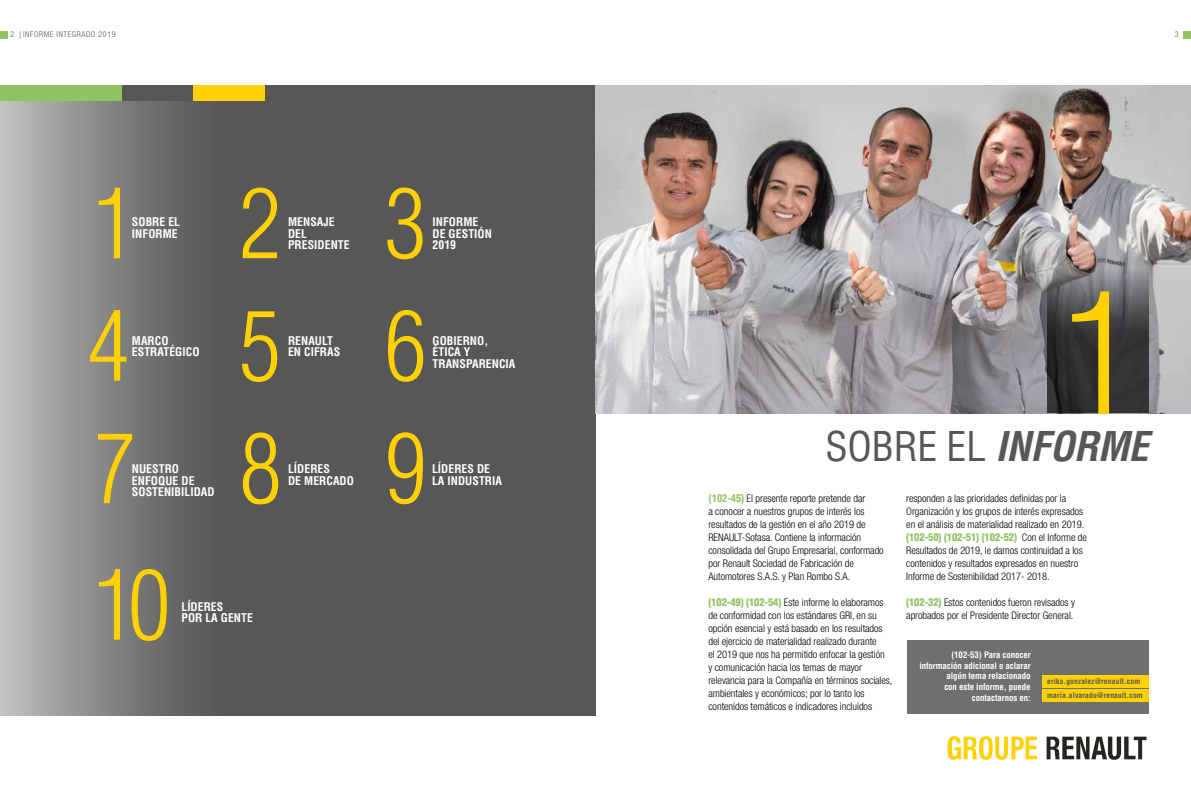
<style>
.page{position:relative;width:1191px;height:808px;background:#fff}
.page>*{position:absolute;margin:0;border:0;box-sizing:border-box;transform-origin:0 0}
.t1{font:300 condensed 164.7px "Helvetica LT Std";color:#ffd103}
.t2{font:300 condensed 94.9px/122.4px "Helvetica LT Std";color:#ffd103;text-align:justify}
.t3{font:condensed 40px "Helvetica LT Std";letter-spacing:-.01em;color:#575756}
.t4{font:700 condensed 11.7px/11.7px "Helvetica LT Std";letter-spacing:.005em;color:#fff}
.t5{font:300 condensed 10.5px/13px "Helvetica Neue LT Std";letter-spacing:-.005em;color:#000}
.t6{font:900 condensed 10.5px "Helvetica LT Std";letter-spacing:-.005em;color:#90c364}
.t7{font:700 condensed 8.8px/10.9px "Helvetica LT Std";letter-spacing:-.005em;color:#fff;text-align:right}
.t8{font:300 condensed 8px "Helvetica Neue LT Std";letter-spacing:.075em;color:#575756}
.t9{font:700 condensed 7.5px/14px "Helvetica LT Std";letter-spacing:.025em;color:#575756}
.s1{font-weight:700;font-style:italic}
.s2{font-family:"Helvetica LT Std";font-weight:700;color:#90c364}
.s3{font-family:"Helvetica LT Std";font-weight:900;color:#90c364}
.s4{font-family:"Helvetica Neue LT Std";font-weight:300;color:#000}
</style>
<div class="page">
<div style="left:0;top:31px;width:7px;height:8px;background:#90c364"></div>
<div style="left:1183px;top:31px;width:8px;height:8px;background:#90c364"></div>
<svg style="left:0;top:85px;width:595px;height:631px;background:#686867"></svg>
<svg style="left:947px;top:736px;width:90px;height:24px"></svg>
<svg style="left:1046px;top:737px;width:100px;height:23px"></svg>
<div style="left:193px;top:85px;width:72px;height:16px;background:#ffd103"></div>
<div style="left:121px;top:85px;width:72px;height:16px;background:#575756"></div>
<div style="left:0;top:85px;width:121px;height:16px;background:#90c364"></div>
<img style="left:595px;top:85px;width:596px;height:328px">
<svg style="left:1047px;top:267px;width:101px;height:145px;background:#454547"></svg>
<div style="left:907px;top:640px;width:241px;height:74px;background:#706f6f"></div>
<div style="left:1042px;top:676px;width:106px;height:12px;background:#ffd103"></div>
<div style="left:1042px;top:690px;width:106px;height:12px;background:#ffd103"></div>
<p class="t8" style="left:10px;top:30px;width:107px">2 INFORME INTEGRADO 2019</p>
<p class="t8" style="left:1174px;top:30px;width:5px">3</p>
<h2 class="t2" style="left:87px;top:162px;width:49px">1<br>4<br>7</h2>
<p class="t4" style="left:132px;top:216px;width:50px">SOBRE EL<br>INFORME</p>
<p class="t4" style="left:132px;top:334px;width:69px">MARCO<br>ESTRATÉGICO</p>
<p class="t4" style="left:132px;top:463px;width:84px">NUESTRO<br>ENFOQUE DE<br>SOSTENIBILIDAD</p>
<h2 class="t2" style="left:239px;top:162px;width:44px">2<br>5<br>8</h2>
<h2 class="t2" style="left:384px;top:162px;width:44px">3<br>6<br>9</h2>
<p class="t4" style="left:288px;top:216px;width:63px">MENSAJE<br>DEL<br>PRESIDENTE</p>
<p class="t4" style="left:432px;top:216px;width:61px">INFORME<br>DE GESTIÓN<br>2019</p>
<p class="t4" style="left:432px;top:334px;width:84px">GOBIERNO,<br>ÉTICA Y<br>TRANSPARENCIA</p>
<p class="t4" style="left:288px;top:334px;width:54px">RENAULT<br>EN CIFRAS</p>
<p class="t4" style="left:288px;top:463px;width:67px">LÍDERES<br>DE MERCADO</p>
<p class="t4" style="left:432px;top:463px;width:71px">LÍDERES DE<br>LA INDUSTRIA</p>
<h2 class="t2" style="left:93px;top:543px;width:79px">10</h2>
<p class="t4" style="left:181px;top:600px;width:73px">LÍDERES<br>POR LA GENTE</p>
<h1 class="t1" style="left:1062px;top:252px;width:75px">1</h1>
<h3 class="t3" style="left:825px;top:421px;width:324px">SOBRE EL <span class="s1">INFORME</span></h3>
<p class="t5" style="left:708px;top:491px;width:177px"><span class="s2">(102-4</span><span class="s3">5)</span> El presente reporte pretende dar<br>a conocer a nuestros grupos de interés los resultados de la gestión en el año 2019 de RENAULT-Sofasa. Contiene la información consolidada del Grupo Empresarial, conformado por Renault Sociedad de Fabricación de Automotores S.A.S. y Plan Rombo S.A.</p>
<p class="t5" style="left:708px;top:595px;width:186px"><span class="s3">(102-49) (102-54)</span> Este informe lo elaboramos de conformidad con los estándares GRI, en su opción esencial y está basado en los resultados del ejercicio de materialidad realizado durante<br>el 2019 que nos ha permitido enfocar la gestión<br>y comunicación hacia los temas de mayor relevancia para la Compañía en términos sociales, ambientales y económicos; por lo tanto los contenidos temáticos e indicadores incluidos</p>
<p class="t5" style="left:906px;top:491px;width:179px">responden a las prioridades definidas por la<br>Organización y los grupos de interés expresados en el análisis de materialidad realizado en 2019.</p>
<p class="t6" style="left:906px;top:530px;width:182px">(102-50) (102-51) (102-52) <span class="s4">Con el Informe de</span></p>
<p class="t5" style="left:906px;top:543px;width:178px">Resultados de 2019, le damos continuidad a los contenidos y resultados expresados en nuestro<br>Informe de Sostenibilidad 2017- 2018.</p>
<p class="t5" style="left:906px;top:595px;width:170px"><span class="s3">(102-32)</span> Estos contenidos fueron revisados y aprobados por el Presidente Director General.</p>
<p class="t7" style="left:919px;top:649px;width:113px">(102-53) Para conocer información adicional o aclarar algún tema relacionado<br>con este informe, puede contactarnos en:</p>
<p class="t9" style="left:1047px;top:674px;width:97px">erika.gonzalez@renault.com maria.alvarado@renault.com</p>
</div>
